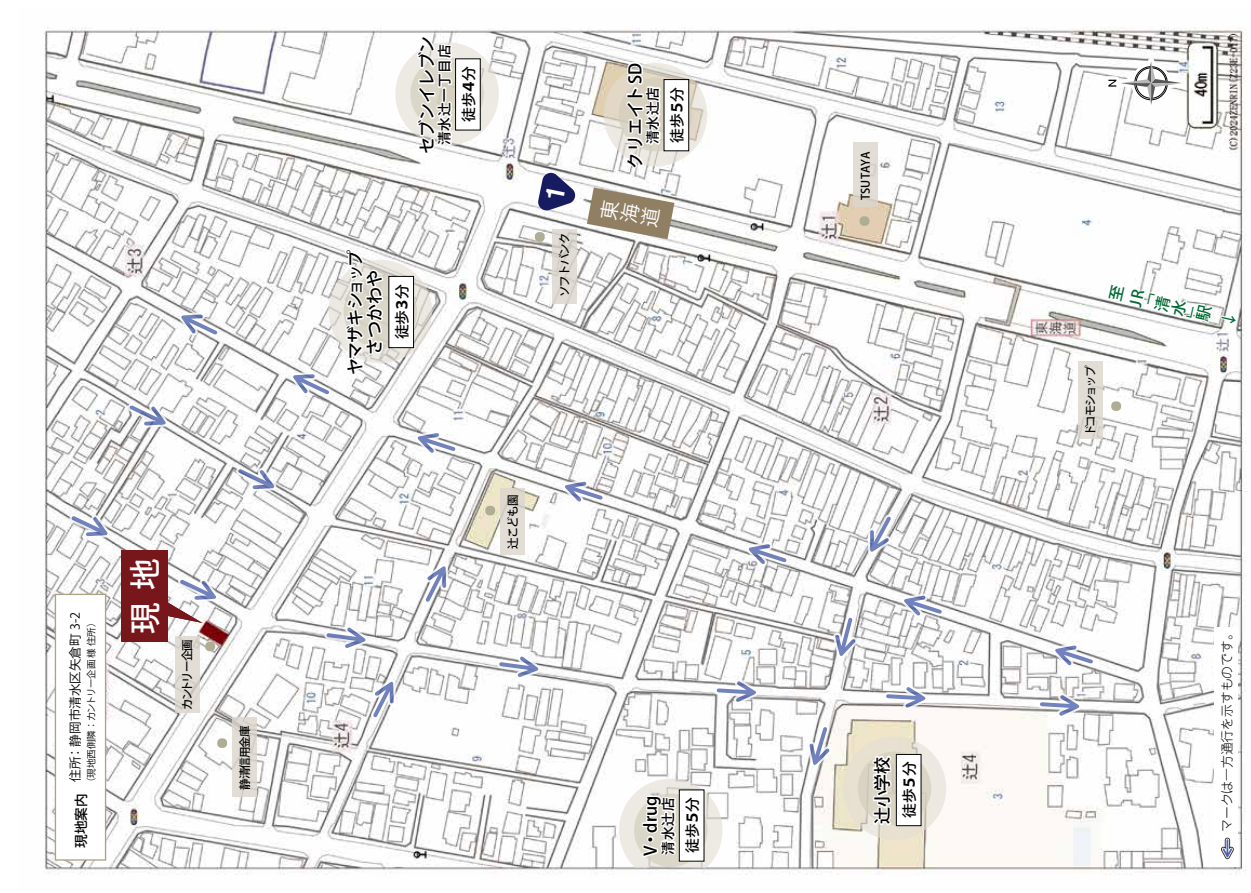
<style>
.page{position:relative;width:1251px;height:893px;background:#fff}
.page>*{position:absolute;margin:0;border:0;box-sizing:border-box;transform-origin:0 0}
.t1{font:500 31.5px "Koz Go Pro";color:#fff}
.t2{font:500 16.95px/19.4px "Koz Go Pro";color:#000;text-align:center}
.t3{font:500 15.75px/16.6px "Koz Go Pro";color:#006934;text-align:justify}
.t4{font:500 14.7px "Koz Go Pro";letter-spacing:-.02em;color:#000}
.t5{font:500 13.65px "Koz Go Pro";letter-spacing:.06em;color:#000}
.t6{font:300 12.75px "Jun 101 Pro";color:#000}
.t7{font:12.6px "Koz Go Pr 6 N";color:#000}
.t8{font:500 11.55px "Koz Go Pro";letter-spacing:-.08em;color:#000}
.t9{font:500 11.55px "Koz Go Pro";color:#000}
.t10{font:500 11.55px "Koz Go Pro";letter-spacing:-.16em;color:#000}
.t11{font:500 11.55px "Koz Go Pro";letter-spacing:-.13em;color:#000}
.t12{font:9.45px "Koz Go Pr 6 N";color:#000}
.s1{font-weight:700}
</style>
<div class="page">
<img style="left:44px;top:27px;width:1202px;height:848px">
<div style="left:1214px;top:627px;width:23px;height:239px;background:#fff"></div>
<svg style="left:1221px;top:838px;width:12px;height:21px"></svg>
<svg style="left:69px;top:514px;width:41px;height:24px"></svg>
<svg style="left:236px;top:467px;width:40px;height:24px"></svg>
<svg style="left:371px;top:680px;width:25px;height:39px"></svg>
<svg style="left:423px;top:564px;width:25px;height:40px"></svg>
<svg style="left:127px;top:403px;width:41px;height:25px"></svg>
<svg style="left:179px;top:312px;width:40px;height:25px"></svg>
<svg style="left:291px;top:372px;width:40px;height:24px"></svg>
<svg style="left:415px;top:431px;width:42px;height:24px"></svg>
<svg style="left:562px;top:480px;width:42px;height:24px"></svg>
<svg style="left:746px;top:542px;width:42px;height:24px"></svg>
<svg style="left:901px;top:594px;width:42px;height:24px"></svg>
<svg style="left:1052px;top:643px;width:42px;height:24px"></svg>
<svg style="left:1037px;top:693px;width:44px;height:25px"></svg>
<svg style="left:883px;top:685px;width:44px;height:25px"></svg>
<svg style="left:714px;top:679px;width:44px;height:25px"></svg>
<svg style="left:497px;top:654px;width:43px;height:25px"></svg>
<svg style="left:324px;top:625px;width:43px;height:25px"></svg>
<svg style="left:832px;top:616px;width:25px;height:42px"></svg>
<svg style="left:867px;top:514px;width:25px;height:40px"></svg>
<svg style="left:807px;top:725px;width:24px;height:42px"></svg>
<div style="left:55px;top:594px;width:50px;height:266px;background:#fff"></div>
<div style="left:55px;top:594px;width:51px;height:267px;border:1px solid #aca382"></div>
<svg style="left:168px;top:578px;width:50px;height:45px"></svg>
<div style="left:121px;top:550px;width:47px;height:92px;background:#77161b"></div>
<svg style="left:1089px;top:27px;width:136px;height:136px"></svg>
<div style="left:500px;top:489px;width:25px;height:66px;background:#e2ded6"></div>
<div style="left:485px;top:506px;width:10px;height:9px;background:#afae95;border-radius:4px"></div>
<svg style="left:552px;top:229px;width:24px;height:75px;background:#dcd8d0"></svg>
<div style="left:535px;top:232px;width:9px;height:10px;background:#afae95;border-radius:4px"></div>
<div style="left:853px;top:142px;width:24px;height:65px;background:linear-gradient(to bottom,#e3e0d9,#ddd7cd)"></div>
<div style="left:859px;top:216px;width:10px;height:10px;background:#afae95;border-radius:4px"></div>
<div style="left:1078px;top:361px;width:24px;height:78px;background:linear-gradient(to right,#e0dcd5,#dfdbd3)"></div>
<svg style="left:1110px;top:401px;width:10px;height:10px"></svg>
<svg style="left:233px;top:717px;width:24px;height:80px;background:#ddd9d1"></svg>
<div style="left:217px;top:738px;width:10px;height:10px;background:#afae95;border-radius:4px"></div>
<svg style="left:175px;top:636px;width:24px;height:77px;background:#dedad2"></svg>
<div style="left:205px;top:642px;width:10px;height:9px;background:#afae95;border-radius:4px"></div>
<svg style="left:842px;top:737px;width:104px;height:103px;background:#e7e0d3"></svg>
<div style="left:857px;top:752px;width:74px;height:73px;background:#d3cebd;border-radius:50%"></div>
<svg style="left:864px;top:751px;width:29px;height:77px"></svg>
<svg style="left:395px;top:42px;width:103px;height:104px;background:#e7e4de"></svg>
<svg style="left:410px;top:57px;width:73px;height:74px"></svg>
<svg style="left:414px;top:33px;width:41px;height:123px"></svg>
<svg style="left:328px;top:260px;width:104px;height:103px;background:#e2dfd9"></svg>
<div style="left:343px;top:275px;width:74px;height:73px;background:#dad6c8;border-radius:50%"></div>
<svg style="left:343px;top:247px;width:42px;height:130px"></svg>
<svg style="left:603px;top:63px;width:104px;height:103px;background:#e1dbd0"></svg>
<svg style="left:618px;top:78px;width:74px;height:73px"></svg>
<svg style="left:623px;top:60px;width:40px;height:112px"></svg>
<div style="left:896px;top:754px;width:24px;height:72px;background:#fff"></div>
<div style="left:895px;top:754px;width:26px;height:72px;border:1px solid #000"></div>
<div style="left:455px;top:59px;width:25px;height:71px;background:#fff"></div>
<div style="left:455px;top:58px;width:25px;height:72px;border:1px solid #000"></div>
<div style="left:389px;top:276px;width:24px;height:72px;background:#fff"></div>
<div style="left:388px;top:276px;width:26px;height:72px;border:1px solid #000"></div>
<div style="left:664px;top:80px;width:24px;height:71px;background:#fff"></div>
<div style="left:663px;top:79px;width:26px;height:72px;border:1px solid #000"></div>
<svg style="left:619px;top:779px;width:103px;height:89px"></svg>
<div style="left:679px;top:790px;width:25px;height:71px;background:#fff"></div>
<div style="left:678px;top:789px;width:26px;height:73px;border:1px solid #000"></div>
<svg style="left:537px;top:171px;width:40px;height:41px"></svg>
<svg style="left:586px;top:188px;width:88px;height:51px"></svg>
<svg style="left:1105px;top:283px;width:134px;height:54px"></svg>
<p class="t7" style="left:68px;top:782px;width:172px;rotate:-90deg">住所：静岡市清水区矢倉町 3-2</p>
<p class="t12" style="left:86px;top:787px;width:171px;rotate:-90deg">（現地西側隣：カントリー企画 様 住所）</p>
<p class="t5" style="left:72px;top:848px;width:56px;rotate:-90deg">現地案内</p>
<h1 class="t1" style="left:125px;top:634px;width:77px;rotate:-90deg">現地</h1>
<p class="t11" style="left:180px;top:710px;width:73px;rotate:-90deg">カントリー企画</p>
<p class="t8" style="left:237px;top:790px;width:66px;rotate:-90deg">静清信用金庫</p>
<p class="t2" style="left:418px;top:154px;width:120px;rotate:-90deg">セブンイレブン</p>
<p class="t5" style="left:435px;top:145px;width:102px;rotate:-90deg">清水辻一丁目店</p>
<p class="t4" style="left:459px;top:122px;width:57px;rotate:-90deg">徒歩<span class="s1">４</span>分</p>
<p class="t2" style="left:346px;top:375px;width:127px;rotate:-90deg">ヤマザキショップさつかわや</p>
<p class="t4" style="left:392px;top:339px;width:56px;rotate:-90deg">徒歩<span class="s1">３</span>分</p>
<p class="t8" style="left:557px;top:297px;width:66px;rotate:-90deg">ソフトバンク</p>
<p class="t8" style="left:505px;top:549px;width:55px;rotate:-90deg">辻こども園</p>
<p class="t2" style="left:626px;top:169px;width:108px;rotate:-90deg">クリエイトSD</p>
<p class="t5" style="left:644px;top:144px;width:58px;rotate:-90deg">清水辻店</p>
<p class="t4" style="left:667px;top:142px;width:57px;rotate:-90deg">徒歩<span class="s1">５</span>分</p>
<p class="t2" style="left:641px;top:856px;width:62px;rotate:-90deg">V・drug</p>
<p class="t5" style="left:659px;top:854px;width:58px;rotate:-90deg">清水辻店</p>
<p class="t4" style="left:683px;top:853px;width:57px;rotate:-90deg">徒歩<span class="s1">５</span>分</p>
<p class="t9" style="left:858px;top:200px;width:50px;rotate:-90deg">TSUTAYA</p>
<p class="t2" style="left:873px;top:824px;width:69px;rotate:-90deg">辻小学校</p>
<p class="t4" style="left:899px;top:818px;width:58px;rotate:-90deg">徒歩<span class="s1">５</span>分</p>
<p class="t10" style="left:1082px;top:436px;width:72px;rotate:-90deg">ドコモショップ</p>
<p class="t3" style="left:1136px;top:306px;width:10px;rotate:-77deg">「清水」</p>
<p class="t6" style="left:1216px;top:858px;width:232px;rotate:-90deg">　　マークは一方通行を示すものです。</p>
</div>
